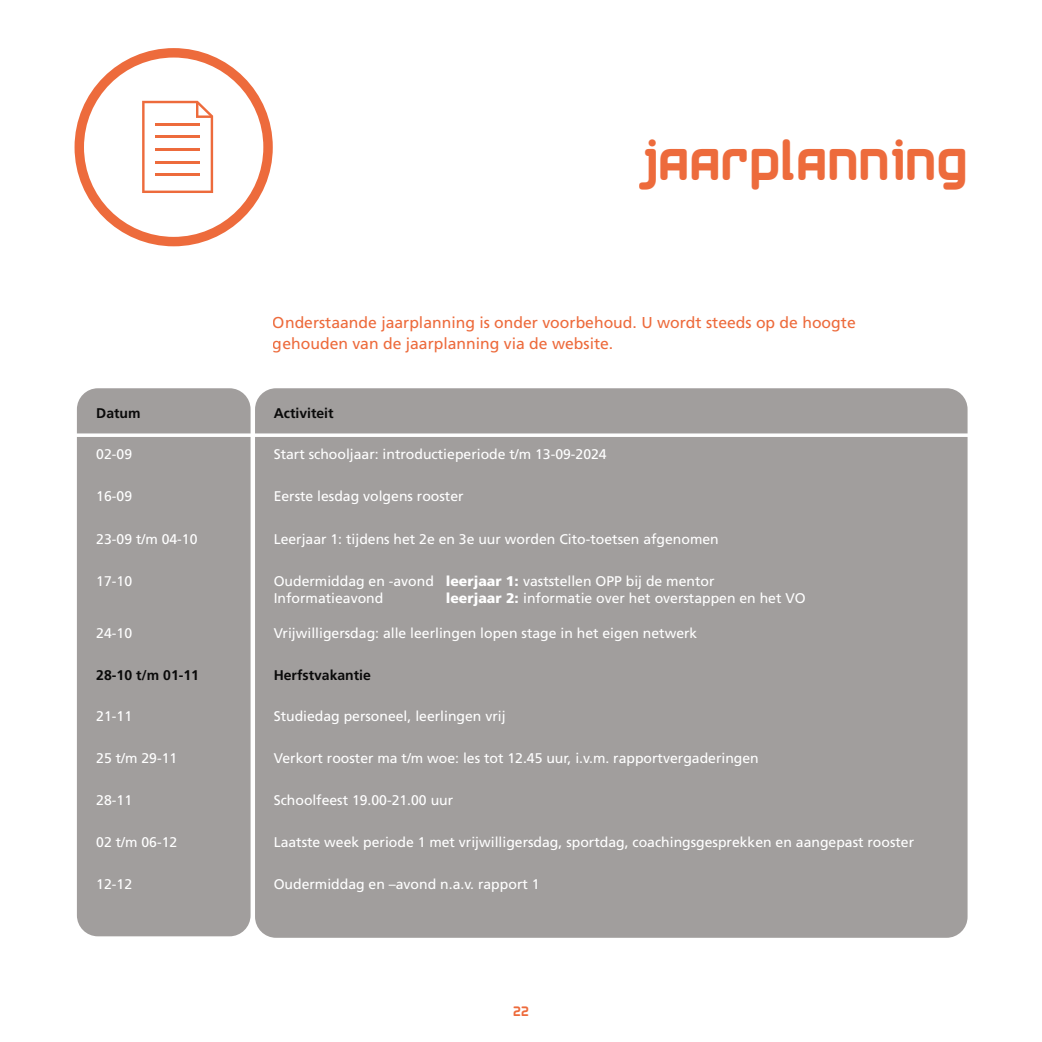
<style>
.page{position:relative;width:1042px;height:1042px;background:#fff}
.page>*{position:absolute;margin:0;border:0;box-sizing:border-box;transform-origin:0 0}
.t1{font:49px "Airstrip Four";color:#ed6b3c}
.t2{font:15.75px/21px "Frutiger LT Pro";color:#ed6b3c}
.Standaard{font:14px "Frutiger LT Pro";color:#fff}
.t3{font:700 14px "Frutiger LT Pro";color:#0a0a0a}
.t4{font:12.25px "Airstrip Four";color:#ed6b3c}
.s1{font-weight:900}
</style>
<div class="page">
<div style="left:77px;top:388px;width:174px;height:548px;background:#a19e9d;border-radius:21px"></div>
<div style="left:255px;top:388px;width:712px;height:550px;background:#a19e9d;border-radius:21px"></div>
<svg style="left:77px;top:433px;width:891px;height:4px;background:#f3f2f2"></svg>
<div style="left:75px;top:48px;width:198px;height:198px;border:9px solid #ed6b3c;border-radius:50%"></div>
<svg style="left:142px;top:101px;width:71px;height:92px"></svg>
<h1 class="t1" style="left:643px;top:135px;width:326px">jaarplanning</h1>
<p class="t2" style="left:273px;top:312px;width:584px">Onderstaande jaarplanning is onder voorbehoud. U wordt steeds op de hoogte gehouden van de jaarplanning via de website.</p>
<p class="t3" style="left:96px;top:405px;width:46px">Datum</p>
<p class="t3" style="left:274px;top:405px;width:61px">Activiteit</p>
<p class="Standaard" style="left:96px;top:446px;width:37px">02-09</p>
<p class="Standaard" style="left:274px;top:446px;width:334px">Start schooljaar: introductieperiode t/m 13-09-2024</p>
<p class="Standaard" style="left:96px;top:488px;width:37px">16-09</p>
<p class="Standaard" style="left:274px;top:488px;width:191px">Eerste lesdag volgens rooster</p>
<p class="Standaard" style="left:96px;top:530px;width:103px">23-09 t/m 04-10</p>
<p class="Standaard" style="left:274px;top:530px;width:447px">Leerjaar 1: tijdens het 2e en 3e uur worden Cito-toetsen afgenomen</p>
<p class="Standaard" style="left:96px;top:572px;width:37px">17-10</p>
<p class="Standaard" style="left:274px;top:572px;width:442px">Oudermiddag en -avond <span class="s1">leerjaar 1:</span> vaststellen OPP bij de mentor</p>
<p class="Standaard" style="left:274px;top:590px;width:111px">Informatieavond</p>
<p class="Standaard" style="left:446px;top:590px;width:361px"><span class="s1">leerjaar 2:</span> informatie over het overstappen en het VO</p>
<p class="Standaard" style="left:274px;top:625px;width:425px">Vrijwilligersdag: alle leerlingen lopen stage in het eigen netwerk</p>
<p class="Standaard" style="left:96px;top:625px;width:37px">24-10</p>
<p class="t3" style="left:96px;top:667px;width:104px">28-10 t/m 01-11</p>
<p class="t3" style="left:274px;top:667px;width:99px">Herfstvakantie</p>
<p class="Standaard" style="left:96px;top:708px;width:37px">21-11</p>
<p class="Standaard" style="left:274px;top:708px;width:233px">Studiedag personeel, leerlingen vrij</p>
<p class="Standaard" style="left:96px;top:750px;width:82px">25 t/m 29-11</p>
<p class="Standaard" style="left:274px;top:750px;width:486px">Verkort rooster ma t/m woe: les tot 12.45 uur, i.v.m. rapportvergaderingen</p>
<p class="Standaard" style="left:96px;top:792px;width:37px">28-11</p>
<p class="Standaard" style="left:274px;top:792px;width:181px">Schoolfeest 19.00-21.00 uur</p>
<p class="Standaard" style="left:96px;top:834px;width:82px">02 t/m 06-12</p>
<p class="Standaard" style="left:274px;top:834px;width:642px">Laatste week periode 1 met vrijwilligersdag, sportdag, coachingsgesprekken en aangepast rooster</p>
<p class="Standaard" style="left:96px;top:876px;width:37px">12-12</p>
<p class="Standaard" style="left:274px;top:876px;width:267px">Oudermiddag en –avond n.a.v. rapport 1</p>
<p class="t4" style="left:513px;top:1005px;width:17px">22</p>
</div>
